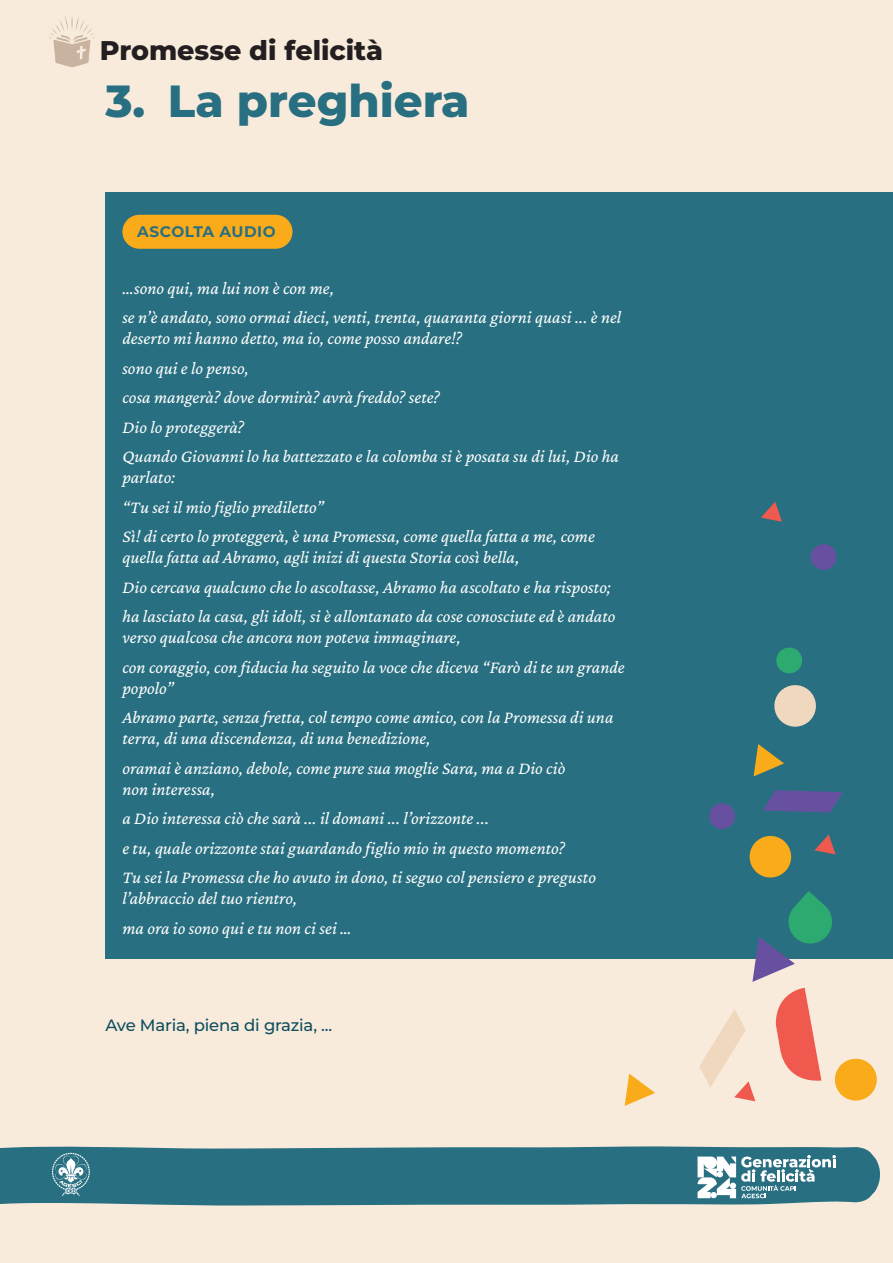
<style>
.page{position:relative;width:893px;height:1263px;background:#f8ebdc}
.page>*{position:absolute;margin:0;border:0;box-sizing:border-box;transform-origin:0 0}
.t1{font:800 45px "Montserrat";color:#286f81}
.t2{font:800 27px "Montserrat";color:#231f20}
.t3{font:italic 18px/29.5px "Crimson Pro";color:#fff}
.t4{font:500 16.5px "Montserrat";letter-spacing:-.01em;color:#0f4f5d}
.t5{font:700 15.3px "Montserrat";letter-spacing:.035em;color:#286f81}
</style>
<div class="page">
<div style="left:105px;top:192px;width:788px;height:767px;background:#286f81"></div>
<svg style="left:754px;top:744px;width:30px;height:32px"></svg>
<svg style="left:814px;top:834px;width:22px;height:20px"></svg>
<svg style="left:763px;top:790px;width:80px;height:22px"></svg>
<svg style="left:749px;top:836px;width:43px;height:42px"></svg>
<svg style="left:709px;top:803px;width:26px;height:26px"></svg>
<svg style="left:625px;top:1073px;width:30px;height:33px"></svg>
<svg style="left:776px;top:988px;width:45px;height:93px"></svg>
<svg style="left:810px;top:544px;width:27px;height:26px"></svg>
<svg style="left:752px;top:891px;width:80px;height:91px"></svg>
<svg style="left:774px;top:685px;width:42px;height:42px"></svg>
<svg style="left:776px;top:647px;width:26px;height:27px"></svg>
<svg style="left:761px;top:502px;width:21px;height:20px"></svg>
<svg style="left:699px;top:1009px;width:56px;height:92px"></svg>
<svg style="left:835px;top:1058px;width:42px;height:43px"></svg>
<img style="left:49px;top:16px;width:46px;height:51px">
<svg style="left:0;top:1146px;width:880px;height:60px;background:#357787"></svg>
<svg style="left:52px;top:1153px;width:38px;height:43px;background:#6497a4"></svg>
<svg style="left:697px;top:1155px;width:139px;height:43px;background:#7aa6b1"></svg>
<div style="left:122px;top:215px;width:170px;height:34px;background:#faab1a;border-radius:17px"></div>
<h2 class="t2" style="left:100px;top:32px;width:285px">Promesse di felicità</h2>
<h1 class="t1" style="left:105px;top:71px;width:365px">3. La preghiera</h1>
<p class="t5" style="left:137px;top:221px;width:140px">ASCOLTA AUDIO</p>
<p class="t3" style="left:122px;top:273px;width:500px">…sono qui, ma lui non è con me,<br>se n’è andato, sono ormai dieci, venti, trenta, quaranta giorni quasi ... è nel</p>
<p class="t3" style="left:122px;top:323px;width:498px">deserto mi hanno detto, ma io, come posso andare!?<br>sono qui e lo penso,<br>cosa mangerà? dove dormirà? avrà freddo? sete?<br>Dio lo proteggerà?<br>Quando Giovanni lo ha battezzato e la colomba si è posata su di lui, Dio ha</p>
<p class="t3" style="left:122px;top:462px;width:474px">parlato:<br>“Tu sei il mio figlio prediletto”<br>Sì! di certo lo proteggerà, è una Promessa, come quella fatta a me, come</p>
<p class="t3" style="left:122px;top:542px;width:495px">quella fatta ad Abramo, agli inizi di questa Storia così bella,<br>Dio cercava qualcuno che lo ascoltasse, Abramo ha ascoltato e ha risposto; ha lasciato la casa, gli idoli, si è allontanato da cose conosciute ed è andato</p>
<p class="t3" style="left:122px;top:622px;width:504px">verso qualcosa che ancora non poteva immaginare,<br>con coraggio, con fiducia ha seguito la voce che diceva “Farò di te un grande</p>
<p class="t3" style="left:122px;top:673px;width:493px">popolo”<br>Abramo parte, senza fretta, col tempo come amico, con la Promessa di una</p>
<p class="t3" style="left:122px;top:723px;width:444px">terra, di una discendenza, di una benedizione,<br>oramai è anziano, debole, come pure sua moglie Sara, ma a Dio ciò</p>
<p class="t3" style="left:122px;top:774px;width:475px">non interessa,<br>a Dio interessa ciò che sarà ... il domani ... l’orizzonte ...<br>e tu, quale orizzonte stai guardando figlio mio in questo momento?<br>Tu sei la Promessa che ho avuto in dono, ti seguo col pensiero e pregusto</p>
<p class="t3" style="left:122px;top:883px;width:231px">l’abbraccio del tuo rientro,<br>ma ora io sono qui e tu non ci sei …</p>
<p class="t4" style="left:105px;top:1014px;width:228px">Ave Maria, piena di grazia, ...</p>
</div>
